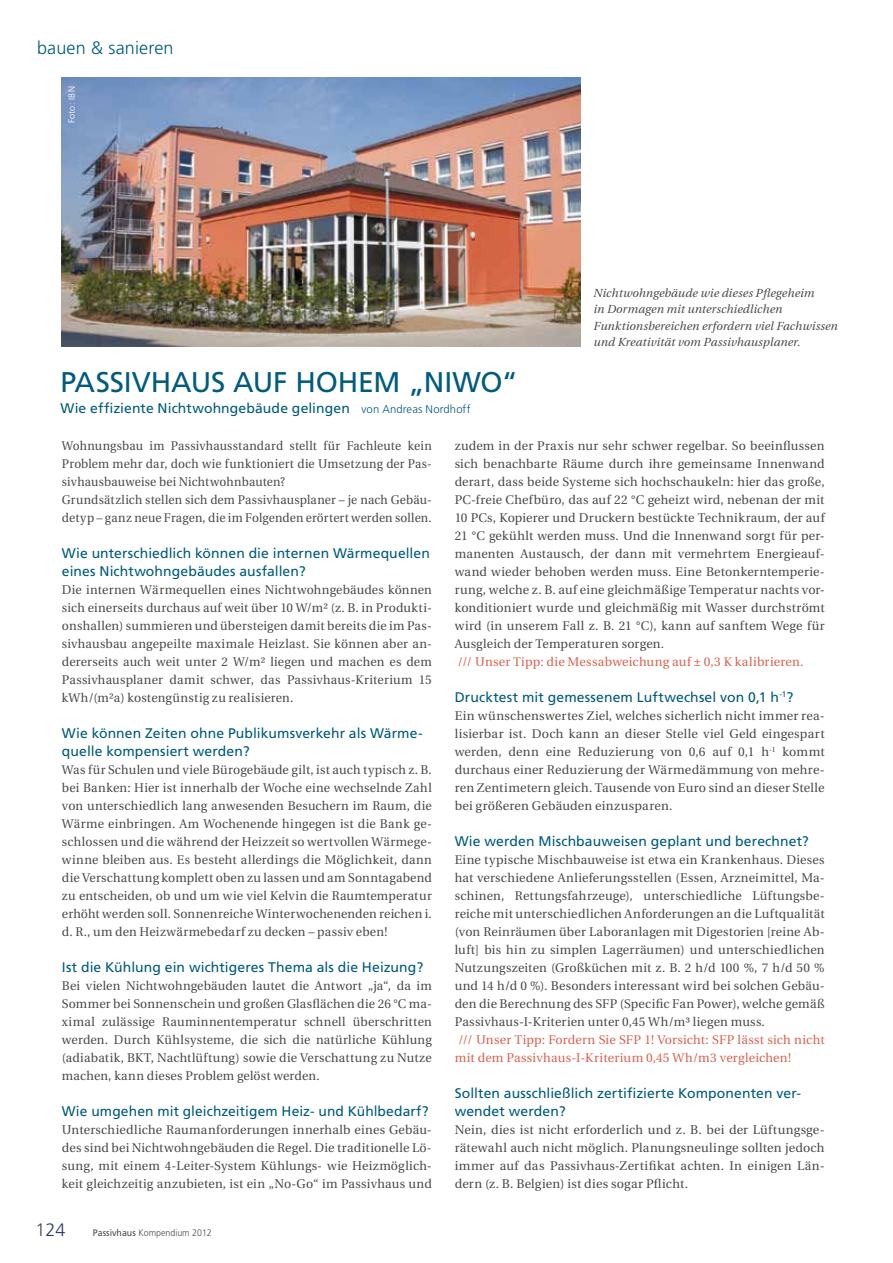
<style>
.page{position:relative;width:893px;height:1263px;background:#fff}
.page>*{position:absolute;margin:0;border:0;box-sizing:border-box;transform-origin:0 0}
.t1{font:28.5px "Frutiger";letter-spacing:-.01em;color:#005b7d}
.t2{font:300 18px "Frutiger";letter-spacing:.01em;color:#005b7d}
.t3{font:300 18px "Frutiger";color:#2c3c6d}
.t4{font:13.95px/18px "Frutiger";letter-spacing:.005em;color:#005b7d}
.t5{font:12.6px/18px "Utopia";letter-spacing:.015em;color:#4a4a49;text-align:justify}
.t6{font:12.6px/18px "Utopia";letter-spacing:.015em;color:#4a4a49;scale:.95 1}
.t7{font:12.6px/18px "Utopia";letter-spacing:.015em;color:#d96452}
.t8{font:italic 11.7px/16.5px "Utopia";letter-spacing:.01em;color:#4a4a49}
.t9{font:300 9.45px "Frutiger";color:#4a4a49;scale:.94 1}
.t10{font:300 9px "Frutiger";letter-spacing:.035em;color:#fff}
.s1{font-weight:300;font-size:11.25px}
.s2{color:#4a4a49}
.s3{font-weight:400}
</style>
<div class="page">
<img style="left:62px;top:78px;width:518px;height:269px">
<h2 class="t2" style="left:37px;top:38px;width:138px">bauen &amp; sanieren</h2>
<p class="t10" style="left:67px;top:123px;width:39px;rotate:-90deg">Foto: IBN</p>
<h1 class="t1" style="left:61px;top:365px;width:459px">Passivhaus auf h oh em „NiWo“</h1>
<p class="t4" style="left:61px;top:399px;width:411px">Wie effiziente Nichtwohngebäude gelingen <span class="s1">von Andreas Nordhoff</span></p>
<p class="t8" style="left:593px;top:285px;width:246px">Nichtwohngebäude wie dieses Pflegeheim<br>in Dormagen mit unterschiedlichen Funktionsbereichen erfordern viel Fachwissen und Kreativität vom Passivhausplaner.</p>
<p class="t6" style="left:62px;top:437px;width:391px">Wohnungsbau im Passivhausstandard stellt für Fachleute kein Problem mehr dar, doch wie funktioniert die Umsetzung der Pas&shy;sivhausbauweise bei Nichtwohnbauten?<br>Grundsätzlich stellen sich dem Passivhausplaner – je nach Gebäu&shy;detyp – ganz neue Fragen, die im Folgenden erörtert werden sollen.</p>
<p class="t4" style="left:62px;top:544px;width:370px">Wie unterschiedlich können die internen Wärmequellen eines Nichtwohngebäudes ausfallen?</p>
<p class="t5" style="left:62px;top:581px;width:371px">Die internen Wärmequellen eines Nichtwohngebäudes können sich einerseits durchaus auf weit über 10 W/m² (z. B. in Produkti&shy;onshallen) summieren und übersteigen damit bereits die im Pas&shy;sivhausbau angepeilte maximale Heizlast. Sie können aber an&shy;dererseits auch weit unter 2 W/m² liegen und machen es dem Passivhausplaner damit schwer, das Passivhaus-Kriterium 15 kWh/(m²a) kostengünstig zu realisieren.</p>
<p class="t4" style="left:62px;top:724px;width:362px">Wie können Zeiten ohne Publikumsverkehr als Wärme&shy;quelle kompensiert werden?</p>
<p class="t5" style="left:62px;top:761px;width:371px">Was für Schulen und viele Bürogebäude gilt, ist auch typisch z. B. bei Banken: Hier ist innerhalb der Woche eine wechselnde Zahl von unterschiedlich lang anwesenden Besuchern im Raum, die Wärme einbringen. Am Wochenende hingegen ist die Bank ge&shy;schlossen und die während der Heizzeit so wertvollen Wärmege&shy;winne bleiben aus. Es besteht allerdings die Möglichkeit, dann die Verschattung komplett oben zu lassen und am Sonntagabend zu entscheiden, ob und um wie viel Kelvin die Raumtemperatur erhöht werden soll. Sonnenreiche Winterwochenenden reichen i. d. R., um den Heizwärmebedarf zu decken – passiv eben!</p>
<p class="t4" style="left:62px;top:958px;width:363px">Ist die Kühlung ein wichtigeres Thema als die Heizung?</p>
<p class="t5" style="left:62px;top:977px;width:371px">Bei vielen Nichtwohngebäuden lautet die Antwort „ja“, da im Sommer bei Sonnenschein und großen Glasflächen die 26 °C ma&shy;ximal zulässige Rauminnentemperatur schnell überschritten werden. Durch Kühlsysteme, die sich die natürliche Kühlung (adiabatik, BKT, Nachtlüftung) sowie die Verschattung zu Nutze machen, kann dieses Problem gelöst werden.</p>
<p class="t4" style="left:62px;top:1102px;width:368px">Wie umgehen mit gleichzeitigem Heiz- und Kühlbedarf?</p>
<p class="t5" style="left:62px;top:1121px;width:371px">Unterschiedliche Raumanforderungen innerhalb eines Gebäu&shy;des sind bei Nichtwohngebäuden die Regel. Die traditionelle Lö&shy;sung, mit einem 4-Leiter-System Kühlungs- wie Heizmöglich&shy;keit gleichzeitig anzubieten, ist ein „No-Go“ im Passivhaus und</p>
<h2 class="t3" style="left:35px;top:1219px;width:32px"><span class="s2">1</span>24</h2>
<p class="t9" style="left:93px;top:1227px;width:128px"><span class="s3">Passivhaus</span> Kompendium 2012</p>
<p class="t5" style="left:455px;top:437px;width:371px">zudem in der Praxis nur sehr schwer regelbar. So beeinflussen sich benachbarte Räume durch ihre gemeinsame Innenwand derart, dass beide Systeme sich hochschaukeln: hier das große, PC-freie Chefbüro, das auf 22 °C geheizt wird, nebenan der mit 10 PCs, Kopierer und Druckern bestückte Technikraum, der auf 21 °C gekühlt werden muss. Und die Innenwand sorgt für per&shy;manenten Austausch, der dann mit vermehrtem Energieauf&shy;wand wieder behoben werden muss. Eine Betonkerntemperie&shy;rung, welche z. B. auf eine gleichmäßige Temperatur nachts vor&shy;konditioniert wurde und gleichmäßig mit Wasser durchströmt wird (in unserem Fall z. B. 21 °C), kann auf sanftem Wege für Ausgleich der Temperaturen sorgen.</p>
<p class="t7" style="left:458px;top:653px;width:347px">/// Unser Tipp: die Messabweichung auf ± 0,3 K kalibrieren.</p>
<p class="t4" style="left:455px;top:688px;width:340px">Drucktest mit gemessenem Luftwechsel von 0,1 h<sup>-1</sup>?</p>
<p class="t5" style="left:455px;top:707px;width:371px">Ein wünschenswertes Ziel, welches sicherlich nicht immer rea&shy;lisierbar ist. Doch kann an dieser Stelle viel Geld eingespart werden, denn eine Reduzierung von 0,6 auf 0,1 h<sup>-1</sup> kommt durchaus einer Reduzierung der Wärmedämmung von mehre&shy;ren Zentimetern gleich. Tausende von Euro sind an dieser Stelle bei größeren Gebäuden einzusparen.</p>
<p class="t4" style="left:455px;top:832px;width:356px">Wie werden Mischbauweisen geplant und berechnet?</p>
<p class="t5" style="left:455px;top:851px;width:371px">Eine typische Mischbauweise ist etwa ein Krankenhaus. Dieses hat verschiedene Anlieferungsstellen (Essen, Arzneimittel, Ma&shy;schinen, Rettungsfahrzeuge), unterschiedliche Lüftungsbe&shy;reiche mit unterschiedlichen Anforderungen an die Luftqualität (von Reinräumen über Laboranlagen mit Digestorien [reine Ab&shy;luft] bis hin zu simplen Lagerräumen) und unterschiedlichen Nutzungszeiten (Großküchen mit z. B. 2 h/d 100 %, 7 h/d 50 % und 14 h/d 0 %). Besonders interessant wird bei solchen Gebäu&shy;den die Berechnung des SFP (Specific Fan Power), welche gemäß Passivhaus-I-Kriterien unter 0,45 Wh/m³ liegen muss.</p>
<p class="t7" style="left:455px;top:1031px;width:371px">/// Unser Tipp: Fordern Sie SFP 1! Vorsicht: SFP lässt sich nicht mit dem Passivhaus-I-Kriterium 0,45 Wh/m3 vergleichen!</p>
<p class="t4" style="left:455px;top:1084px;width:348px">Sollten ausschließlich zertifizierte Komponenten ver&shy;wendet werden?</p>
<p class="t5" style="left:455px;top:1121px;width:371px">Nein, dies ist nicht erforderlich und z. B. bei der Lüftungsge&shy;rätewahl auch nicht möglich. Planungsneulinge sollten jedoch immer auf das Passivhaus-Zertifikat achten. In einigen Län&shy;dern (z. B. Belgien) ist dies sogar Pflicht.</p>
</div>
